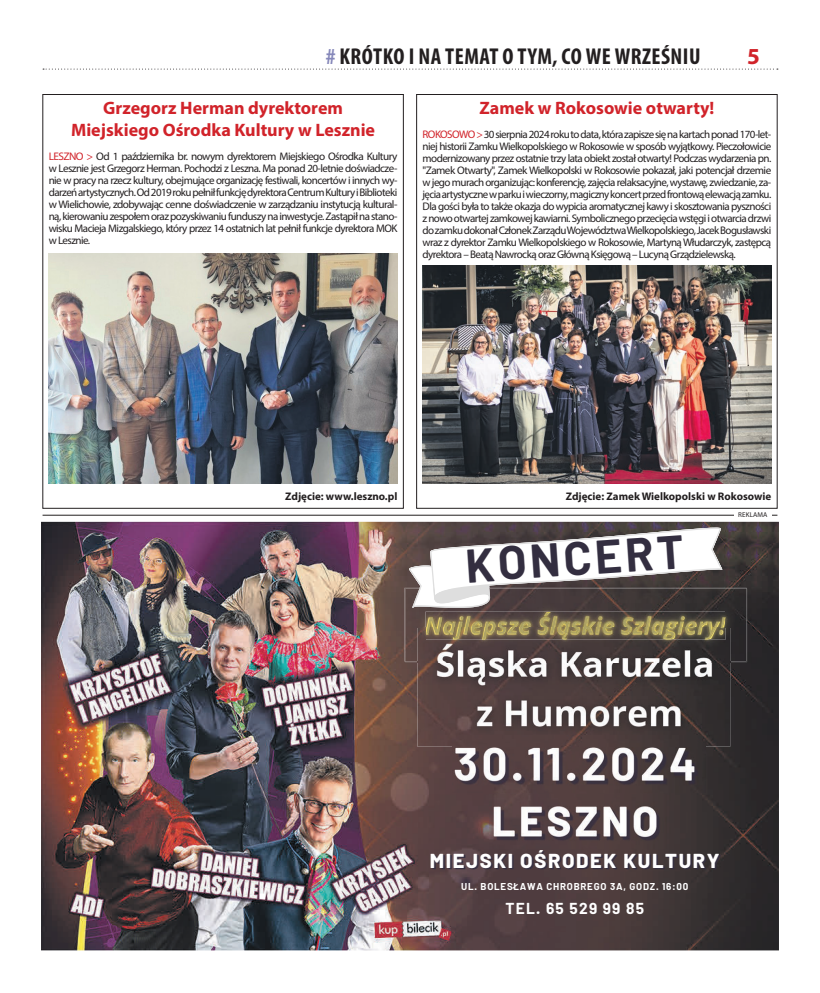
<style>
.page{position:relative;width:820px;height:993px;background:#fff}
.page>*{position:absolute;margin:0;border:0;box-sizing:border-box;transform-origin:0 0}
.t1{font:700 46.1px "Barlow";color:#332e40}
.t2{font:700 condensed 23px "Myriad Pro";letter-spacing:.02em;color:#231f20}
.t3{font:700 23px "Myriad Pro";color:#d1232a}
.t4{font:800 20.1px "Barlow";letter-spacing:.08em;color:#fff}
.t5{font:700 18px/21.6px "Myriad Pro";color:#d1232a;text-align:center}
.t6{font:700 15.5px "Barlow";letter-spacing:.08em;color:#fff}
.t7{font:11px/12px "Myriad Pro";letter-spacing:-.05em;color:#231f20;text-align:justify}
.t8{font:700 11px "Myriad Pro";color:#231f20}
.t9{font:700 9.7px "Barlow";letter-spacing:.08em;color:#fff}
.t10{font:7px "Myriad Pro";letter-spacing:.02em;color:#231f20}
.s1{color:#8688ba}
.s2{color:#d1232a}
</style>
<div class="page">
<svg style="left:43px;top:69px;width:734px;height:1px"></svg>
<img style="left:41px;top:521px;width:737px;height:429px">
<img style="left:489px;top:794px;width:177px;height:53px">
<img style="left:452px;top:746px;width:253px;height:45px">
<img style="left:432px;top:851px;width:288px;height:18px">
<img style="left:417px;top:662px;width:313px;height:84px">
<img style="left:405px;top:588px;width:341px;height:73px">
<img style="left:425px;top:638px;width:300px;height:1px">
<svg style="left:409px;top:526px;width:316px;height:112px"></svg>
<img style="left:426px;top:612px;width:298px;height:15px">
<img style="left:426px;top:627px;width:298px;height:11px">
<hr style="left:43px;top:515px;width:734px;height:1px;background:#231f20">
<div style="left:733px;top:511px;width:38px;height:7px;background:#fff"></div>
<img style="left:49px;top:254px;width:348px;height:229px">
<div style="left:416px;top:94px;width:361px;height:414px;border:1px solid #231f20"></div>
<img style="left:422px;top:265px;width:349px;height:218px">
<h2 class="t2" style="left:326px;top:42px;width:376px"><span class="s1">#</span> KRÓTKO I NA TEMAT O TYM, CO WE WRZEŚNIU</h2>
<h2 class="t3" style="left:746px;top:41px;width:14px">5</h2>
<h3 class="t5" style="left:71px;top:96px;width:305px">Grzegorz Herman dyrektorem<br>Miejskiego Ośrodka Kultury w Lesznie</h3>
<p class="t7" style="left:49px;top:150px;width:350px"><span class="s2">LESZNO &gt;</span> Od 1 października br. nowym dyrektorem Miejskiego Ośrodka Kultury w Lesznie jest Grzegorz Herman. Pochodzi z Leszna. Ma ponad 20-letnie doświadcze&shy;nie w pracy na rzecz kultury, obejmujące organizację festiwali, koncertów i innych wy&shy;darzeń artystycznych. Od 2019 roku pełnił funkcję dyrektora Centrum Kultury i Biblioteki w Wielichowie, zdobywając cenne doświadczenie w zarządzaniu instytucją kultural&shy;ną, kierowaniu zespołem oraz pozyskiwaniu funduszy na inwestycje. Zastąpił na stano&shy;wisku Macieja Mizgalskiego, który przez 14 ostatnich lat pełnił funkcje dyrektora MOK w Lesznie.</p>
<h3 class="t5" style="left:479px;top:96px;width:236px">Zamek w Rokosowie otwarty!</h3>
<p class="t7" style="left:422px;top:128px;width:350px"><span class="s2">ROKOSOWO &gt;</span> 30 sierpnia 2024 roku to data, która zapisze się na kartach ponad 170-let&shy;niej historii Zamku Wielkopolskiego w Rokosowie w sposób wyjątkowy. Pieczołowicie modernizowany przez ostatnie trzy lata obiekt został otwarty! Podczas wydarzenia pn. "Zamek Otwarty", Zamek Wielkopolski w Rokosowie pokazał, jaki potencjał drzemie w jego murach organizując: konferencję, zajęcia relaksacyjne, wystawę, zwiedzanie, za&shy;jęcia artystyczne w parku i wieczorny, magiczny koncert przed frontową elewacją zamku.<br>Dla gości była to także okazja do wypicia aromatycznej kawy i skosztowania pyszności z nowo otwartej zamkowej kawiarni. Symbolicznego przecięcia wstęgi i otwarcia drzwi do zamku dokonał Członek Zarządu Województwa Wielkopolskiego, Jacek Bogusławski wraz z dyrektor Zamku Wielkopolskiego w Rokosowie, Martyną Włudarczyk, zastępcą dyrektora – Beatą Nawrocką oraz Główną Księgową – Lucyną Grządzielewską.</p>
<p class="t8" style="left:285px;top:489px;width:114px">Zdjęcie: www.leszno.pl</p>
<p class="t8" style="left:565px;top:488px;width:207px">Zdjęcie: Zamek Wielkopolski w Rokosowie</p>
<h1 class="t1" style="left:463px;top:537px;width:220px;rotate:-4deg">KONCERT</h1>
<p class="t10" style="left:738px;top:510px;width:31px">REKLAMA</p>
<h3 class="t4" style="left:430px;top:847px;width:291px">MIEJSKI OŚRODEK KULTURY</h3>
<p class="t9" style="left:461px;top:880px;width:229px">UL. BOLESŁAWA CHROBREGO 3A, GODZ. 16:00</p>
<h3 class="t6" style="left:505px;top:898px;width:140px">TEL. 65 529 99 85</h3>
</div>
